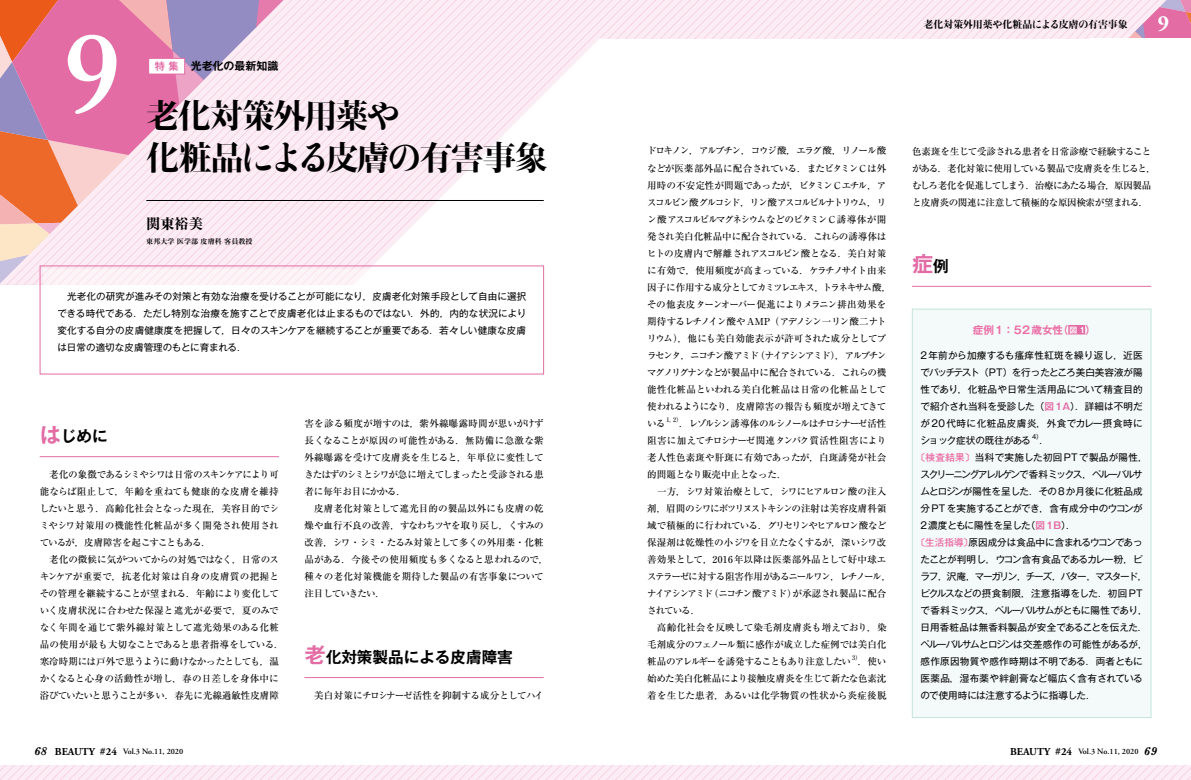
<style>
.page{position:relative;width:1191px;height:780px;background:#fff}
.page>*{position:absolute;margin:0;border:0;box-sizing:border-box;transform-origin:0 0}
.t1{font:600 113.4px "Adobe Caslon Pro";color:#fff}
.t2{font:800 33.3px/41.8px "Kocho Std";letter-spacing:-.055em;color:#000}
.t3{font:700 21.7px "Adobe Garamond Pro";color:#fff}
.t4{font:700 21.3px "Gothic MB101 Pr 5 De";color:#e36ca5}
.t5{font:700 15.6px "Gothic MB101 Pro De";color:#000}
.t6{font:800 14.2px "Ryumin Pro";color:#000}
.t7{font:700 11px "Gothic MB101 Pro De";color:#000}
.t8{font:700 10.6px "Gothic MB101 Pr 5 De";letter-spacing:.015em;color:#eb6ba4}
.t9{font:800 9.9px "Kocho Std";letter-spacing:-.005em;color:#000}
.t10{font:500 9.6px/17px "Ryumin Pro";letter-spacing:-.01em;color:#000}
.t11{font:500 9.6px/17px "Ryumin Pro";letter-spacing:-.075em;color:#000}
.t12{font:9.6px/17px "Gothic MB101 Pr 5";color:#000;text-align:justify}
.t13{font:500 9.6px/17px "Ryumin Pro";letter-spacing:-.04em;color:#000}
.t14{font:9.6px "Gothic MB101 Pr 5";letter-spacing:.03em;color:#000}
.t15{font:9.6px "Gothic MB101 Pr 5";letter-spacing:.035em;color:#000}
.t16{font:500 9.6px "Ryumin Pro";letter-spacing:.02em;color:#000}
.t17{font:9.6px "Gothic MB101 Pr 5";letter-spacing:-.15em;color:#000}
.t18{font:9.6px "Gothic MB101 Pr 5";letter-spacing:-.14em;color:#000}
.t19{font:9.6px "Gothic MB101 Pr 5";letter-spacing:-.06em;color:#000}
.t20{font:9.6px "Gothic MB101 Pr 5";letter-spacing:-.07em;color:#000}
.t21{font:9.6px "Gothic MB101 Pr 5";letter-spacing:-.02em;color:#000}
.t22{font:9.6px "Gothic MB101 Pr 5";letter-spacing:-.075em;color:#000}
.t23{font:600 8.1px "Adobe Garamond Pro";color:#000}
.t24{font:700 expanded 7.1px "Ryumin Pro";color:#000}
.t25{font:500 6.1px "Ryumin Pro";color:#000}
.t26{font:6.1px "Gothic MB101 Pr 5";color:#000}
.s1{font-size:10.2px;color:#e36ca5}
.s2{font-family:"Gothic MB101 Pr 5 De";font-size:21.3px;color:#e36ca5}
.s3{font-family:"Gothic MB101 Pro De";font-size:15.6px;color:#000}
.s4{font-size:7.8px;color:#fff}
.s5{font-family:"Gothic MB101 Pr 5 De";font-weight:700;color:#e36ca5}
.s6{font-weight:500;color:#eb6ba4}
.s7{font-family:"Century Schoolbook";font-weight:700;font-style:italic;font-size:11.3px}
.s8{font-weight:700;font-size:10.6px}
.s9{font-family:"Adobe Jenson Pro";font-size:11.6px}
</style>
<div class="page">
<svg style="left:0;top:765px;width:1191px;height:15px;background:#fae8f1"></svg>
<div style="left:911px;top:308px;width:240px;height:410px;background:#f4faf9"></div>
<svg style="left:0;top:0;width:1191px;height:283px"></svg>
<svg style="left:332px;top:38px;width:271px;height:268px"></svg>
<hr style="left:40px;top:456px;width:239px;height:1px;background:#e36ca5">
<hr style="left:304px;top:677px;width:240px;height:1px;background:#e36ca5">
<hr style="left:912px;top:286px;width:239px;height:1px;background:#e36ca5">
<div style="left:1068px;top:325px;width:17px;height:9px;background:#e36ca5"></div>
<div style="left:44px;top:269px;width:496px;height:102px;background:#fff"></div>
<hr style="left:146px;top:200px;width:398px;height:1px;background:#000">
<div style="left:149px;top:58px;width:36px;height:16px;background:#fff"></div>
<div style="left:148px;top:58px;width:37px;height:16px;border:1px solid #e36ca5"></div>
<h1 class="t1" style="left:64px;top:7px;width:58px">9</h1>
<p class="t7" style="left:155px;top:57px;width:125px"><span class="s1">特 集</span> 光老化の最新知識</p>
<h2 class="t2" style="left:146px;top:91px;width:403px">老化対策外用薬や<br>化粧品による皮膚の有害事象</h2>
<h3 class="t6" style="left:146px;top:212px;width:58px">関東裕美</h3>
<p class="t24" style="left:146px;top:236px;width:108px">東邦大学 医学部 皮膚科 客員教授</p>
<p class="t12" style="left:57px;top:286px;width:470px">　光老化の研究が進みその対策と有効な治療を受けることが可能になり，皮膚老化対策手段として自由に選択できる時代である．ただし特別な治療を施すことで皮膚老化は止まるものではない．外的，内的な状況により変化する自分の皮膚健康度を把握して，日々のスキンケアを継続することが重要である．若々しい健康な皮膚は日常の適切な皮膚管理のもとに育まれる．</p>
<h3 class="t5" style="left:40px;top:423px;width:70px"><span class="s2">は</span>じめに</h3>
<p class="t10" style="left:40px;top:465px;width:245px">　老化の象徴であるシミやシワは日常のスキンケアにより可能ならば阻止して，年齢を重ねても健康的な皮膚を維持したいと思う．高齢化社会となった現在，美容目的でシミやシワ対策用の機能性化粧品が多く開発され使用されているが，皮膚障害を起こすこともある．<br>　老化の微候に気がついてからの対処ではなく，日常のスキンケアが重要で，抗老化対策は自身の皮膚質の把握とその管理を継続することが望まれる．年齢により変化していく皮膚状況に合わせた保湿と遮光が必要で，夏のみでなく年間を通じて紫外線対策として遮光効果のある化粧品の使用が最も大切なことであると患者指導をしている．寒冷時期には戸外で思うように動けなかったとしても，温かくなると心身の活動性が増し，春の日差しを身体中に浴びていたいと思うことが多い．春先に光線過敏性皮膚障</p>
<p class="t10" style="left:304px;top:414px;width:245px">害を診る頻度が増すのは，紫外線曝露時間が思いがけず長くなることが原因の可能性がある．無防備に急激な紫外線曝露を受けて皮膚炎を生じると，年単位に変性してきたはずのシミとシワが急に増えてしまったと受診される患者に毎年お目にかかる．<br>　皮膚老化対策として遮光目的の製品以外にも皮膚の乾燥や血行不良の改善，すなわちツヤを取り戻し，くすみの改善，シワ・シミ・たるみ対策として多くの外用薬・化粧品がある．今後その使用頻度も多くなると思われるので，種々の老化対策機能を期待した製品の有害事象について注目していきたい．</p>
<h3 class="t5" style="left:304px;top:643px;width:210px"><span class="s2">老</span>化対策製品による皮膚障害</h3>
<p class="t16" style="left:304px;top:688px;width:241px">　美白対策にチロシナーゼ活性を抑制する成分としてハイ</p>
<p class="t9" style="left:923px;top:16px;width:206px">老化対策外用薬や化粧品による皮膚の有害事象</p>
<h3 class="t3" style="left:1157px;top:10px;width:13px">9</h3>
<p class="t11" style="left:647px;top:142px;width:245px">ドロキノン，アルブチン，コウジ酸，エラグ酸，リノール酸などが医薬部外品に配合されている．またビタミンCは外用時の不安定性が問題であったが，ビタミンCエチル，アスコルビン酸グルコシド，リン酸アスコルビルナトリウム，リン酸アスコルビルマグネシウムなどのビタミン C 誘導体が開発され美白化粧品中に配合されている．これらの誘導体はヒトの皮膚内で解離されアスコルビン酸となる．美白対策に有効で，使用頻度が高まっている．ケラチノサイト由来因子に作用する成分としてカミツレエキス，トラネキサム酸，その他表皮ターンオーバー促進によりメラニン排出効果を期待するレチノイン酸やAMP（アデノシン一リン酸二ナトリウム），他にも美白効能表示が許可された成分としてプラセンタ，ニコチン酸アミド（ナイアシンアミド），アルブチンマグノリグナンなどが製品中に配合されている．これらの機能性化粧品といわれる美白化粧品は日常の化粧品として使われるようになり，皮膚障害の報告も頻度が増えてきている</p>
<p class="t25" style="left:666px;top:415px;width:17px">1, 2）</p>
<p class="t10" style="left:647px;top:414px;width:245px;text-indent:32px">．レゾルシン誘導体のルシノールはチロシナーゼ活性阻害に加えてチロシナーゼ関連タンパク質活性阻害により老人性色素斑や肝斑に有効であったが，白斑誘発が社会的問題となり販売中止となった．<br>　一方，シワ対策治療として，シワにヒアルロン酸の注入剤，眉間のシワにボツリヌストキシンの注射は美容皮膚科領域で積極的に行われている．グリセリンやヒアルロン酸など保湿剤は乾燥性の小ジワを目立たなくするが，深いシワ改善効果として，2016年以降は医薬部外品として好中球エステラーゼに対する阻害作用があるニールワン，レチノール，ナイアシンアミド（ニコチン酸アミド）が承認され製品に配合されている．<br>　高齢化社会を反映して染毛剤皮膚炎も増えており，染毛剤成分のフェノール類に感作が成立した症例では美白化粧品のアレルギーを誘発することもあり注意したい</p>
<p class="t25" style="left:852px;top:653px;width:11px">3）</p>
<p class="t10" style="left:647px;top:652px;width:241px;text-align:justify;text-indent:211px">．使い始めた美白化粧品により接触皮膚炎を生じて新たな色素沈着を生じた患者，あるいは化学物質の性状から炎症後脱</p>
<p class="t13" style="left:912px;top:142px;width:246px">色素斑を生じて受診される患者を日常診療で経験することがある．老化対策に使用している製品で皮膚炎を生じると，むしろ老化を促進してしまう．治療にあたる場合，原因製品と皮膚炎の関連に注意して積極的な原因検索が望まれる．</p>
<h3 class="t4" style="left:912px;top:246px;width:38px">症<span class="s3">例</span></h3>
<p class="t8" style="left:972px;top:321px;width:124px">症例1：52歳女性（<span class="s4">図 1</span>）</p>
<p class="t12" style="left:920px;top:346px;width:224px">2年前から加療するも瘙痒性紅斑を繰り返し，近医でパッチテスト（PT）を行ったところ美白美容液が陽性であり，化粧品や日常生活用品について精査目的で紹介され当科を受診した（<span class="s5">図 1A</span>）．詳細は不明だが20代時に化粧品皮膚炎，外食でカレー摂食時にショック症状の既往がある</p>
<p class="t26" style="left:1032px;top:432px;width:12px">4）</p>
<p class="t12" style="left:1039px;top:431px;width:11px">．</p>
<p class="t14" style="left:915px;top:449px;width:233px"><span class="s6">〔検査結果〕</span>当科で実施した初回PTで製品が陽性，</p>
<p class="t17" style="left:920px;top:466px;width:224px">スクリーニングアレルゲンで香料ミックス，ペルーバルサ</p>
<p class="t12" style="left:920px;top:482px;width:224px">ムとロジンが陽性を呈した．その8か月後に化粧品成</p>
<p class="t21" style="left:920px;top:500px;width:224px">分 PTを実施することができ，含有成分中のウコンが</p>
<p class="t12" style="left:920px;top:516px;width:157px">2濃度ともに陽性を呈した（<span class="s5">図1B</span>）．</p>
<p class="t12" style="left:915px;top:533px;width:228px"><span class="s6">〔生活指導〕</span>原因成分は食品中に含まれるウコンであっ</p>
<p class="t22" style="left:920px;top:551px;width:224px">たことが判明し，ウコン含有食品であるカレー粉，ピ</p>
<p class="t18" style="left:920px;top:568px;width:228px">ラフ，沢庵，マーガリン，チーズ，バター，マスタード，</p>
<p class="t15" style="left:920px;top:585px;width:224px">ピクルスなどの摂食制限，注意指導をした．初回PT</p>
<p class="t19" style="left:920px;top:602px;width:228px">で香料ミックス，ペルーバルサムがともに陽性であり，</p>
<p class="t12" style="left:920px;top:618px;width:228px">日用香粧品は無香料製品が安全であることを伝えた．</p>
<p class="t20" style="left:920px;top:636px;width:228px">ペルーバルサムとロジンは交差感作の可能性があるが，</p>
<p class="t14" style="left:920px;top:653px;width:224px">感作原因物質や感作時期は不明である．両者ともに</p>
<p class="t15" style="left:920px;top:670px;width:224px">医薬品，湿布薬や絆創膏など幅広く含有されている</p>
<p class="t12" style="left:920px;top:686px;width:177px">ので使用時には注意するように指導した．</p>
<p class="t23" style="left:34px;top:747px;width:151px"><span class="s7">68</span> <span class="s8">BEAUTY</span> <span class="s9">#</span><span class="s8">24</span> Vol.3 No.11, 2020</p>
<p class="t23" style="left:1010px;top:747px;width:148px"><span class="s8">BEAUTY</span> <span class="s9">#</span><span class="s8">24</span> Vol.3 No.11, 2020 <span class="s7">69</span></p>
</div>
